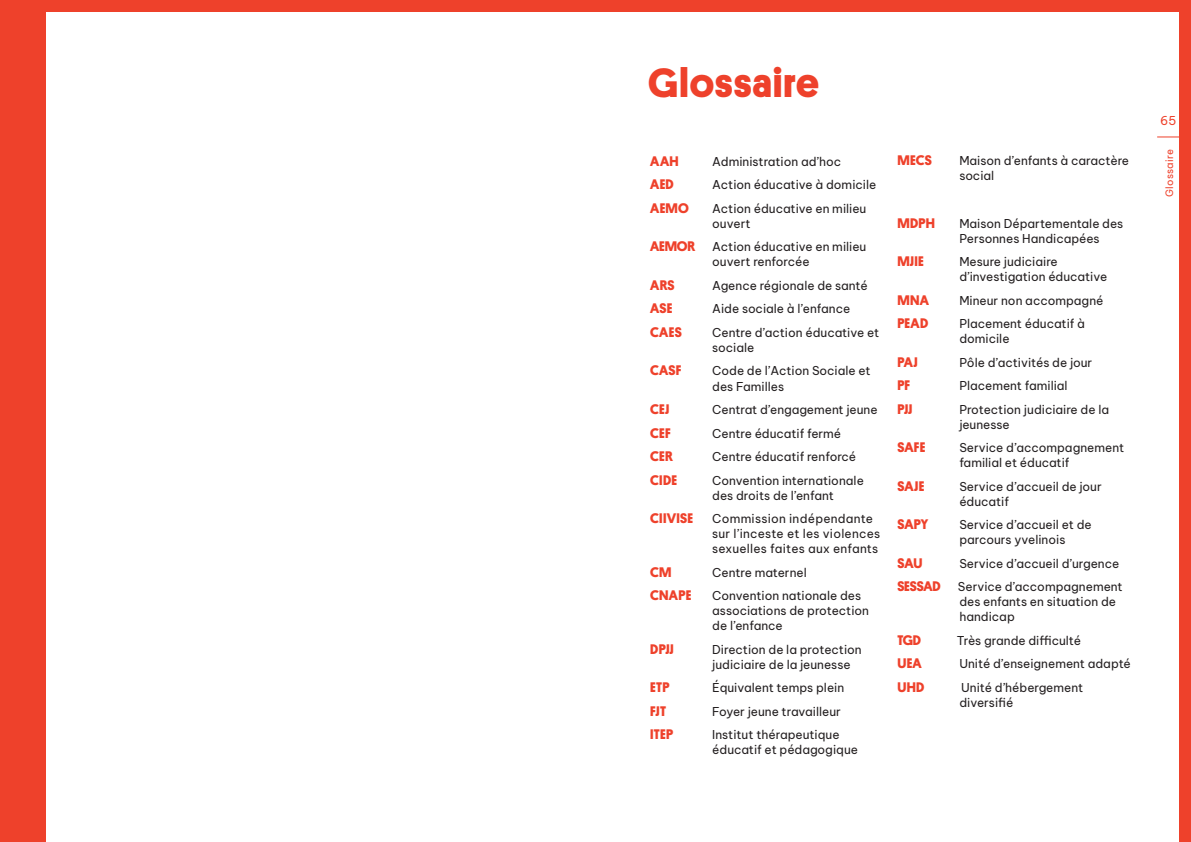
<style>
.page{position:relative;width:1191px;height:842px;background:#fff}
.page>*{position:absolute;margin:0;border:0;box-sizing:border-box;transform-origin:0 0}
.t1{font:700 41px "Platform";letter-spacing:.025em;color:#ee412b}
.t2{font:700 14px "Platform";letter-spacing:.02em;color:#ee412b}
.t3{font:12px/15px "Be Vietnam Pro";color:#231f20}
.t4{font:12px/15px "Be Vietnam Pro";letter-spacing:.02em;color:#231f20}
.t5{font:12px "Be Vietnam Pro";color:#ee412b}
.t6{font:10px "Be Vietnam Pro";letter-spacing:.04em;color:#ee412b}
.s1{font-family:"Platform";font-weight:700;font-size:14px;color:#ee412b}
</style>
<div class="page">
<div style="left:0;top:0;width:45px;height:842px;background:#ee412b"></div>
<svg style="left:1157px;top:136px;width:22px;height:1px"></svg>
<div style="left:0;top:0;width:1191px;height:11px;background:#ee412b"></div>
<div style="left:1179px;top:0;width:12px;height:842px;background:#ee412b"></div>
<h1 class="t1" style="left:648px;top:53px;width:172px">Glossaire</h1>
<p class="t2" style="left:650px;top:151px;width:30px">AAH</p>
<p class="t3" style="left:712px;top:153px;width:130px">Administration ad’hoc</p>
<p class="t2" style="left:650px;top:174px;width:25px">AED</p>
<p class="t3" style="left:712px;top:176px;width:165px">Action éducative à domicile</p>
<p class="t2" style="left:650px;top:198px;width:40px">AEMO</p>
<p class="t3" style="left:712px;top:200px;width:156px">Action éducative en milieu ouvert</p>
<p class="t3" style="left:650px;top:238px;width:218px;text-align:center"><span class="s1">AEMOR</span> Action éducative en milieu ouvert renforcée</p>
<p class="t2" style="left:650px;top:275px;width:26px">ARS</p>
<p class="t3" style="left:712px;top:277px;width:157px">Agence régionale de santé</p>
<p class="t2" style="left:650px;top:298px;width:24px">ASE</p>
<p class="t3" style="left:712px;top:300px;width:139px">Aide sociale à l’enfance</p>
<p class="t2" style="left:650px;top:322px;width:33px">CAES</p>
<p class="t3" style="left:712px;top:324px;width:169px">Centre d’action éducative et sociale</p>
<p class="t2" style="left:650px;top:360px;width:33px">CASF</p>
<p class="t3" style="left:712px;top:362px;width:160px">Code de l’Action Sociale et des Familles</p>
<p class="t2" style="left:650px;top:399px;width:21px">CEJ</p>
<p class="t3" style="left:712px;top:401px;width:167px">Centrat d’engagement jeune</p>
<p class="t2" style="left:650px;top:422px;width:22px">CEF</p>
<p class="t3" style="left:712px;top:424px;width:130px">Centre éducatif fermé</p>
<p class="t2" style="left:650px;top:446px;width:24px">CER</p>
<p class="t3" style="left:712px;top:448px;width:145px">Centre éducatif renforcé</p>
<p class="t2" style="left:650px;top:469px;width:28px">CIDE</p>
<p class="t3" style="left:712px;top:471px;width:153px">Convention internationale des droits de l’enfant</p>
<p class="t2" style="left:650px;top:508px;width:45px">CIIVISE</p>
<p class="t4" style="left:712px;top:510px;width:170px">Commission indépendante sur l’inceste et les violences sexuelles faites aux enfants</p>
<p class="t2" style="left:650px;top:561px;width:23px">CM</p>
<p class="t3" style="left:712px;top:563px;width:96px">Centre maternel</p>
<p class="t2" style="left:650px;top:585px;width:43px">CNAPE</p>
<p class="t3" style="left:712px;top:587px;width:158px">Convention nationale des associations de protection de l’enfance</p>
<p class="t2" style="left:650px;top:638px;width:25px">DPJJ</p>
<p class="t3" style="left:712px;top:640px;width:151px">Direction de la protection judiciaire de la jeunesse</p>
<p class="t2" style="left:650px;top:677px;width:21px">ETP</p>
<p class="t3" style="left:712px;top:679px;width:133px">Équivalent temps plein</p>
<p class="t2" style="left:650px;top:700px;width:17px">FJT</p>
<p class="t3" style="left:712px;top:702px;width:130px">Foyer jeune travailleur</p>
<p class="t2" style="left:650px;top:724px;width:24px">ITEP</p>
<p class="t3" style="left:712px;top:726px;width:147px">Institut thérapeutique éducatif et pédagogique</p>
<p class="t2" style="left:897px;top:150px;width:36px">MECS</p>
<p class="t3" style="left:959px;top:152px;width:171px">Maison d’enfants à caractère social</p>
<p class="t2" style="left:897px;top:212px;width:39px">MDPH</p>
<p class="t3" style="left:959px;top:214px;width:165px">Maison Départementale des<br>Personnes Handicapées</p>
<p class="t2" style="left:897px;top:251px;width:28px">MJIE</p>
<p class="t3" style="left:959px;top:253px;width:149px">Mesure judiciaire d’investigation éducative</p>
<p class="t2" style="left:897px;top:289px;width:33px">MNA</p>
<p class="t3" style="left:959px;top:291px;width:146px">Mineur non accompagné</p>
<p class="t2" style="left:897px;top:313px;width:32px">PEAD</p>
<p class="t3" style="left:959px;top:315px;width:127px">Placement éducatif à domicile</p>
<p class="t2" style="left:897px;top:351px;width:22px">PAJ</p>
<p class="t3" style="left:959px;top:353px;width:134px">Pôle d’activités de jour</p>
<p class="t2" style="left:897px;top:375px;width:14px">PF</p>
<p class="t3" style="left:959px;top:377px;width:110px">Placement familial</p>
<p class="t2" style="left:897px;top:398px;width:17px">PJJ</p>
<p class="t3" style="left:959px;top:400px;width:151px">Protection judiciaire de la jeunesse</p>
<p class="t2" style="left:897px;top:437px;width:30px">SAFE</p>
<p class="t3" style="left:959px;top:439px;width:166px">Service d’accompagnement familial et éducatif</p>
<p class="t2" style="left:897px;top:475px;width:28px">SAJE</p>
<p class="t3" style="left:959px;top:477px;width:144px">Service d’accueil de jour éducatif</p>
<p class="t2" style="left:897px;top:514px;width:33px">SAPY</p>
<p class="t3" style="left:959px;top:516px;width:134px">Service d’accueil et de parcours yvelinois</p>
<p class="t2" style="left:897px;top:552px;width:27px">SAU</p>
<p class="t3" style="left:897px;top:550px;width:227px;line-height:23.5px;text-align:right">Service d’accueil d’urgence<br><span class="s1">SESSAD</span> Service d’accompagnement</p>
<p class="t3" style="left:959px;top:593px;width:158px">des enfants en situation de handicap</p>
<p class="t2" style="left:897px;top:629px;width:25px">TGD</p>
<p class="t3" style="left:956px;top:631px;width:126px">Très grande difficulté</p>
<p class="t2" style="left:897px;top:653px;width:26px">UEA</p>
<p class="t3" style="left:959px;top:655px;width:173px">Unité d’enseignement adapté</p>
<p class="t2" style="left:897px;top:676px;width:29px">UHD</p>
<p class="t3" style="left:959px;top:678px;width:125px">Unité d’hébergement diversifié</p>
<p class="t5" style="left:1160px;top:110px;width:18px">65</p>
<p class="t6" style="left:1161px;top:197px;width:50px;rotate:-90deg">Glossaire</p>
</div>
